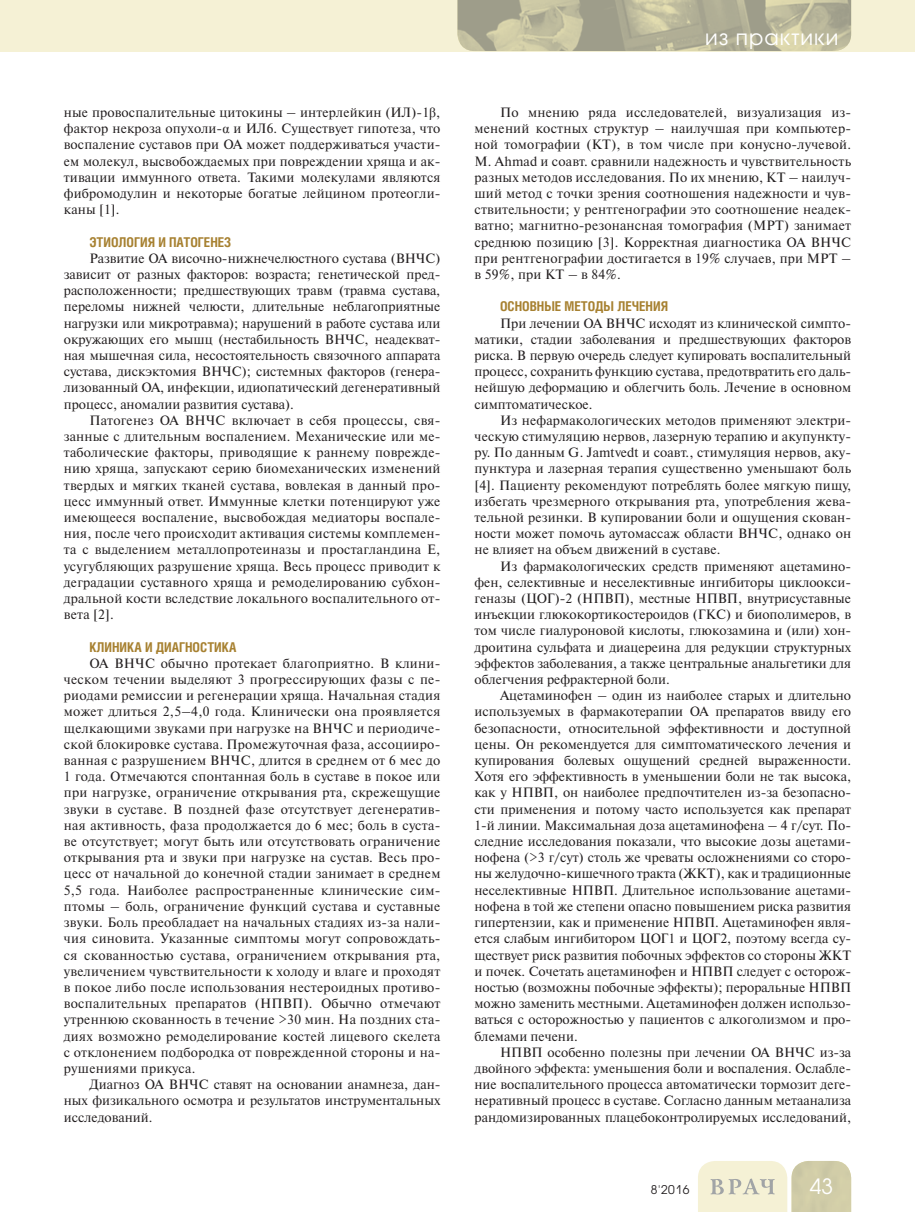
<style>
.page{position:relative;width:915px;height:1212px;background:#fff}
.page>*{position:absolute;margin:0;border:0;box-sizing:border-box;transform-origin:0 0}
.t1{font:21px "Avant Garde Gothic C";letter-spacing:.05em;color:#fff}
.t2{font:13.5px/16.2px "Newton C";color:#231f20;text-align:justify}
.t3{font:700 13.5px "Helios Cond";color:#a78131}
.t4{font:12px "Avant Garde Gothic C";color:#231f20}
.s1{font-family:"Times New Roman"}
</style>
<div class="page">
<div style="left:0;top:0;width:914px;height:51px;background:#f5f1d5"></div>
<svg style="left:698px;top:1161px;width:152px;height:51px;background:#e3e0c4"></svg>
<img style="left:457px;top:0;width:393px;height:51px">
<p class="t2" style="left:64px;top:106px;width:378px">ные провоспалительные цитокины – интерлейкин (ИЛ)-1<span class="s1">β</span>, фактор некроза опухоли-<span class="s1">α</span> и ИЛ6. Существует гипотеза, что воспаление суставов при ОА может поддерживаться участи&shy;ем молекул, высвобождаемых при повреждении хряща и ак&shy;тивации иммунного ответа. Такими молекулами являются фибромодулин и некоторые богатые лейцином протеогли&shy;каны [1].</p>
<p class="t3" style="left:89px;top:236px;width:143px">ЭТИОЛОГИЯ И ПАТОГЕНЕЗ</p>
<p class="t2" style="left:64px;top:251px;width:378px;text-indent:26px">Развитие ОА височно-нижнечелюстного сустава (ВНЧС) зависит от разных факторов: возраста; генетической пред&shy;расположенности; предшествующих травм (травма сустава, переломы нижней челюсти, длительные неблагоприятные нагрузки или микротравма); нарушений в работе сустава или окружающих его мышц (нестабильность ВНЧС, неадекват&shy;ная мышечная сила, несостоятельность связочного аппарата сустава, дискэктомия ВНЧС); системных факторов (генера&shy;лизованный ОА, инфекции, идиопатический дегенеративный процесс, аномалии развития сустава).</p>
<p class="t2" style="left:64px;top:413px;width:378px;text-indent:26px">Патогенез ОА ВНЧС включает в себя процессы, свя&shy;занные с длительным воспалением. Механические или ме&shy;таболические факторы, приводящие к раннему поврежде&shy;нию хряща, запускают серию биомеханических изменений твердых и мягких тканей сустава, вовлекая в данный про&shy;цесс иммунный ответ. Иммунные клетки потенцируют уже имеющееся воспаление, высвобождая медиаторы воспале&shy;ния, после чего происходит активация системы комплемен&shy;та с выделением металлопротеиназы и простагландина Е, усугубляющих разрушение хряща. Весь процесс приводит к деградации суставного хряща и ремоделированию субхон&shy;дральной кости вследствие локального воспалительного от&shy;вета [2].</p>
<p class="t3" style="left:89px;top:641px;width:148px">КЛИНИКА И ДИАГНОСТИКА</p>
<p class="t2" style="left:64px;top:656px;width:378px;text-indent:26px">ОА ВНЧС обычно протекает благоприятно. В клини&shy;ческом течении выделяют 3 прогрессирующих фазы с пе&shy;риодами ремиссии и регенерации хряща. Начальная стадия может длиться 2,5–4,0 года. Клинически она проявляется щелкающими звуками при нагрузке на ВНЧС и периодиче&shy;ской блокировке сустава. Промежуточная фаза, ассоцииро&shy;ванная с разрушением ВНЧС, длится в среднем от 6 мес до 1 года. Отмечаются спонтанная боль в суставе в покое или при нагрузке, ограничение открывания рта, скрежещущие звуки в суставе. В поздней фазе отсутствует дегенератив&shy;ная активность, фаза продолжается до 6 мес; боль в суста&shy;ве отсутствует; могут быть или отсутствовать ограничение открывания рта и звуки при нагрузке на сустав. Весь про&shy;цесс от начальной до конечной стадии занимает в среднем 5,5 года. Наиболее распространенные клинические сим&shy;птомы – боль, ограничение функций сустава и суставные звуки. Боль преобладает на начальных стадиях из-за нали&shy;чия синовита. Указанные симптомы могут сопровождать&shy;ся скованностью сустава, ограничением открывания рта, увеличением чувствительности к холоду и влаге и проходят в покое либо после использования нестероидных противо&shy;воспалительных препаратов (НПВП). Обычно отмечают утреннюю скованность в течение &gt;30 мин. На поздних ста&shy;диях возможно ремоделирование костей лицевого скелета с отклонением подбородка от поврежденной стороны и на&shy;рушениями прикуса.</p>
<p class="t2" style="left:64px;top:1078px;width:378px;text-indent:26px">Диагноз ОА ВНЧС ставят на основании анамнеза, дан&shy;ных физикального осмотра и результатов инструментальных исследований.</p>
<h1 class="t1" style="left:704px;top:27px;width:135px">из практики</h1>
<p class="t2" style="left:474px;top:106px;width:378px;text-indent:26px">По мнению ряда исследователей, визуализация из&shy;менений костных структур – наилучшая при компьютер&shy;ной томографии (КТ), в том числе при конусно-лучевой.<br>M. Ahmad и соавт. сравнили надежность и чувствительность разных методов исследования. По их мнению, КТ – наилуч&shy;ший метод с точки зрения соотношения надежности и чув&shy;ствительности; у рентгенографии это соотношение неадек&shy;ватно; магнитно-резонансная томография (МРТ) занимает среднюю позицию [3]. Корректная диагностика ОА ВНЧС при рентгенографии достигается в 19% случаев, при МРТ – в 59%, при КТ – в 84%.</p>
<p class="t3" style="left:500px;top:301px;width:169px">ОСНОВНЫЕ МЕТОДЫ ЛЕЧЕНИЯ</p>
<p class="t2" style="left:474px;top:316px;width:378px;text-indent:26px">При лечении ОА ВНЧС исходят из клинической симпто&shy;матики, стадии заболевания и предшествующих факторов риска. В первую очередь следует купировать воспалительный процесс, сохранить функцию сустава, предотвратить его даль&shy;нейшую деформацию и облегчить боль. Лечение в основном симптоматическое.</p>
<p class="t2" style="left:474px;top:413px;width:378px;text-indent:26px">Из нефармакологических методов применяют электри&shy;ческую стимуляцию нервов, лазерную терапию и акупункту&shy;ру. По данным G. Jamtvedt и соавт., стимуляция нервов, аку&shy;пунктура и лазерная терапия существенно уменьшают боль [4]. Пациенту рекомендуют потреблять более мягкую пищу, избегать чрезмерного открывания рта, употребления жева&shy;тельной резинки. В купировании боли и ощущения скован&shy;ности может помочь аутомассаж области ВНЧС, однако он не влияет на объем движений в суставе.</p>
<p class="t2" style="left:474px;top:559px;width:378px;text-indent:26px">Из фармакологических средств применяют ацетамино&shy;фен, селективные и неселективные ингибиторы циклоокси&shy;геназы (ЦОГ)-2 (НПВП), местные НПВП, внутрисуставные инъекции глюкокортикостероидов (ГКС) и биополимеров, в том числе гиалуроновой кислоты, глюкозамина и (или) хон&shy;дроитина сульфата и диацереина для редукции структурных эффектов заболевания, а также центральные анальгетики для облегчения рефрактерной боли.</p>
<p class="t2" style="left:474px;top:689px;width:378px;text-indent:26px">Ацетаминофен – один из наиболее старых и длительно используемых в фармакотерапии ОА препаратов ввиду его безопасности, относительной эффективности и доступной цены. Он рекомендуется для симптоматического лечения и купирования болевых ощущений средней выраженности.<br>Хотя его эффективность в уменьшении боли не так высока, как у НПВП, он наиболее предпочтителен из-за безопасно&shy;сти применения и потому часто используется как препарат 1-й линии. Максимальная доза ацетаминофена – 4 г/сут. По&shy;следние исследования показали, что высокие дозы ацетами&shy;нофена (&gt;3 г/сут) столь же чреваты осложнениями со сторо&shy;ны желудочно-кишечного тракта (ЖКТ), как и традиционные неселективные НПВП. Длительное использование ацетами&shy;нофена в той же степени опасно повышением риска развития гипертензии, как и применение НПВП. Ацетаминофен явля&shy;ется слабым ингибитором ЦОГ1 и ЦОГ2, поэтому всегда су&shy;ществует риск развития побочных эффектов со стороны ЖКТ и почек. Сочетать ацетаминофен и НПВП следует с осторож&shy;ностью (возможны побочные эффекты); пероральные НПВП можно заменить местными. Ацетаминофен должен использо&shy;ваться с осторожностью у пациентов с алкоголизмом и про&shy;блемами печени.</p>
<p class="t2" style="left:474px;top:1045px;width:378px;text-indent:26px">НПВП особенно полезны при лечении ОА ВНЧС из-за двойного эффекта: уменьшения боли и воспаления. Ослабле&shy;ние воспалительного процесса автоматически тормозит деге&shy;неративный процесс в суставе. Согласно данным метаанализа рандомизированных плацебоконтролируемых исследований,</p>
<p class="t4" style="left:650px;top:1184px;width:40px">8'2016</p>
<h1 class="t1" style="left:809px;top:1177px;width:25px">43</h1>
</div>
